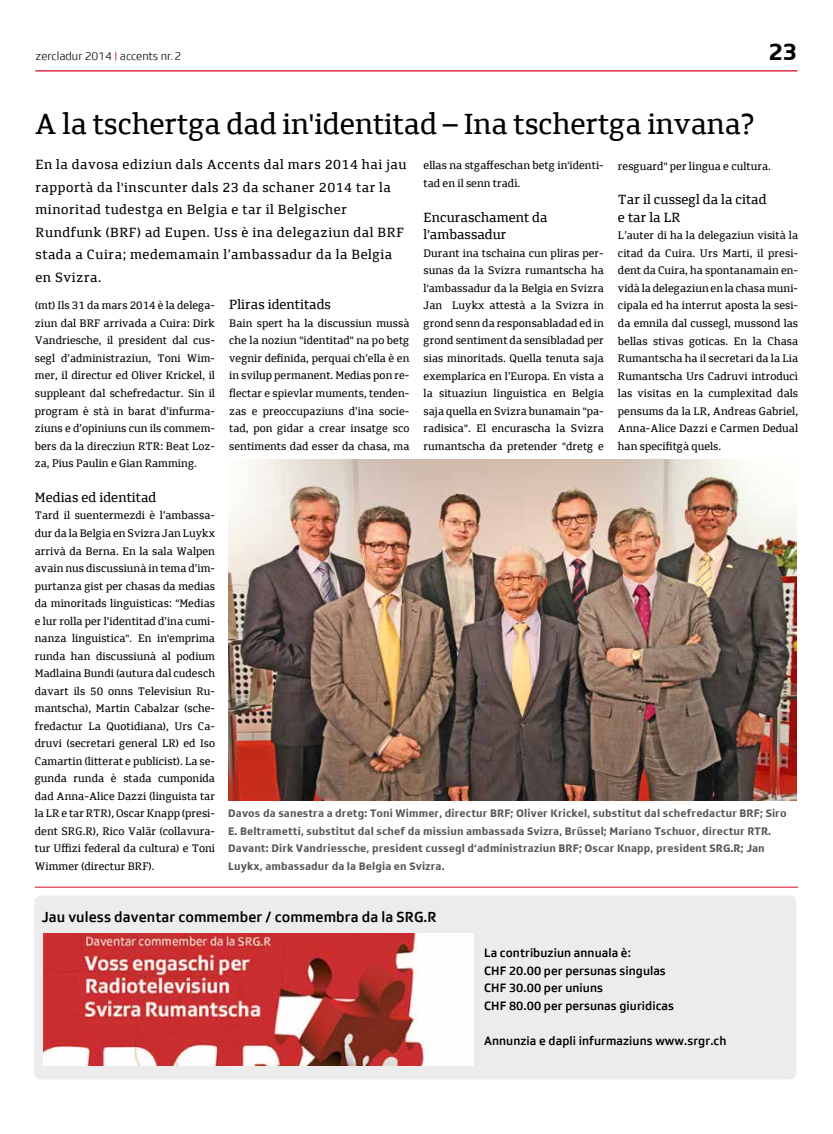
<style>
.page{position:relative;width:833px;height:1134px;background:#fff}
.page>*{position:absolute;margin:0;border:0;box-sizing:border-box;transform-origin:0 0}
.t1{font:30px "SRGSSR Type Serif";color:#000}
.t2{font:700 25px "SRGSSR Type";color:#000}
.t3{font:500 15px "SRGSSR Type";letter-spacing:.005em;color:#000}
.t4{font:13.75px/22.5px "SRGSSR Type Serif";letter-spacing:.04em;color:#000}
.t5{font:13.75px/17.5px "SRGSSR Type Serif";letter-spacing:.005em;color:#000}
.t6{font:500 12.5px/17.5px "SRGSSR Type";letter-spacing:.005em;color:#000}
.t7{font:300 11.88px "SRGSSR Type";color:#000}
.t8{font:11.25px/17.5px "SRGSSR Type Serif";letter-spacing:.005em;color:#000;text-align:justify}
.t9{font:700 11.25px/17.5px "SRGSSR Type";letter-spacing:.01em;color:#565655}
.s1{color:#d50920}
</style>
<div class="page">
<hr style="left:35px;top:70px;width:762px;height:1px;background:#d50920">
<div style="left:34px;top:895px;width:762px;height:184px;background:#ececec;border-radius:7px"></div>
<img style="left:44px;top:934px;width:429px;height:131px">
<img style="left:228px;top:459px;width:568px;height:342px">
<hr style="left:35px;top:887px;width:763px;height:1px;background:#d50920">
<p class="t7" style="left:35px;top:50px;width:147px">zercladur 2014 <span class="s1">|</span> accents nr.2</p>
<h2 class="t2" style="left:768px;top:37px;width:30px">23</h2>
<h1 class="t1" style="left:35px;top:106px;width:721px">A la tschertga dad in'identitad – Ina tschertga invana?</h1>
<p class="t4" style="left:35px;top:153px;width:373px">En la davosa ediziun dals Accents dal mars 2014 hai jau rapportà da l'inscunter dals 23 da schaner 2014 tar la minoritad tudestga en Belgia e tar il Belgischer Rundfunk (BRF) ad Eupen. Uss è ina delegaziun dal BRF stada a Cuira; medemamain l’ambassadur da la Belgia en Svizra.</p>
<p class="t8" style="left:423px;top:157px;width:182px">ellas na stgaffeschan betg in'identi&shy;tad en il senn tradì.</p>
<p class="t5" style="left:423px;top:208px;width:125px">Encuraschament da l'ambassadur</p>
<p class="t8" style="left:423px;top:244px;width:182px">Durant ina tschaina cun pliras per&shy;sunas da la Svizra rumantscha ha l'ambassadur da la Belgia en Svizra Jan Luykx attestà a la Svizra in grond senn da responsabladad ed in grond sentiment da sensibladad per sias minoritads. Quella tenuta saja exemplarica en l’Europa. En vista a la situaziun linguistica en Belgia saja quella en Svizra bunamain "pa&shy;radisica". El encurascha la Svizra rumantscha da pretender "dretg e</p>
<p class="t8" style="left:618px;top:157px;width:155px">resguard" per lingua e cultura.</p>
<p class="t5" style="left:618px;top:191px;width:150px">Tar il cussegl da la citad e tar la LR</p>
<p class="t8" style="left:618px;top:227px;width:182px">L’auter di ha la delegaziun visità la citad da Cuira. Urs Marti, il presi&shy;dent da Cuira, ha spontanamain en&shy;vidà la delegaziun en la chasa muni&shy;cipala ed ha interrut aposta la sesi&shy;da emnila dal cussegl, mussond las bellas stivas goticas. En la Chasa Rumantscha ha il secretari da la Lia Rumantscha Urs Cadruvi introducì las visitas en la cumplexitad dals pensums da la LR, Andreas Gabriel, Anna-Alice Dazzi e Carmen Dedual han specifitgà quels.</p>
<p class="t5" style="left:229px;top:296px;width:103px">Pliras identitads</p>
<p class="t8" style="left:229px;top:314px;width:182px">Bain spert ha la discussiun mussà che la noziun "identitad" na po betg vegnir definida, perquai ch’ella è en in svilup permanent. Medias pon re&shy;flectar e spievlar muments, tenden&shy;zas e preoccupaziuns d’ina socie&shy;tad, pon gidar a crear insatge sco sentiments dad esser da chasa, ma</p>
<p class="t8" style="left:35px;top:297px;width:182px">(mt) Ils 31 da mars 2014 è la delega&shy;ziun dal BRF arrivada a Cuira: Dirk Vandriesche, il president dal cus&shy;segl d’administraziun, Toni Wim&shy;mer, il directur ed Oliver Krickel, il suppleant dal schefredactur. Sin il program è stà in barat d’infurma&shy;ziuns e d’opiniuns cun ils commem&shy;bers da la direcziun RTR: Beat Loz&shy;za, Pius Paulin e Gian Ramming.</p>
<p class="t5" style="left:35px;top:488px;width:123px">Medias ed identitad</p>
<p class="t8" style="left:35px;top:507px;width:182px">Tard il suentermezdi è l’ambassa&shy;dur da la Belgia en Svizra Jan Luykx arrivà da Berna. En la sala Walpen avain nus discussiunà in tema d’im&shy;purtanza gist per chasas da medias da minoritads linguisticas: "Medias e lur rolla per l’identitad d’ina cumi&shy;nanza linguistica". En in'emprima runda han discussiunà al podium Madlaina Bundi (autura dal cudesch davart ils 50 onns Televisiun Ru&shy;mantscha), Martin Cabalzar (sche&shy;fredactur La Quotidiana), Urs Ca&shy;druvi (secretari general LR) ed Iso Camartin (litterat e publicist). La se&shy;gunda runda è stada cumponida dad Anna-Alice Dazzi (linguista tar la LR e tar RTR), Oscar Knapp (presi&shy;dent SRG.R), Rico Valär (collavura&shy;tur Uffizi federal da cultura) e Toni Wimmer (directur BRF).</p>
<p class="t9" style="left:228px;top:804px;width:560px">Davos da sanestra a dretg: Toni Wimmer, directur BRF; Oliver Krickel, substitut dal schefredactur BRF; Siro E. Beltrametti, substitut dal schef da missiun ambassada Svizra, Brüssel; Mariano Tschuor, directur RTR.<br>Davant: Dirk Vandriessche, president cussegl d’administraziun BRF; Oscar Knapp, president SRG.R; Jan Luykx, ambassadur da la Belgia en Svizra.</p>
<h3 class="t3" style="left:41px;top:908px;width:397px">Jau vuless daventar commember / commembra da la SRG.R</h3>
<p class="t6" style="left:484px;top:944px;width:191px">La contribuziun annuala è:<br>CHF 20.00 per persunas singulas<br>CHF 30.00 per uniuns<br>CHF 80.00 per persunas giuridicas</p>
<p class="t6" style="left:484px;top:1031px;width:244px">Annunzia e dapli infurmaziuns www.srgr.ch</p>
</div>
